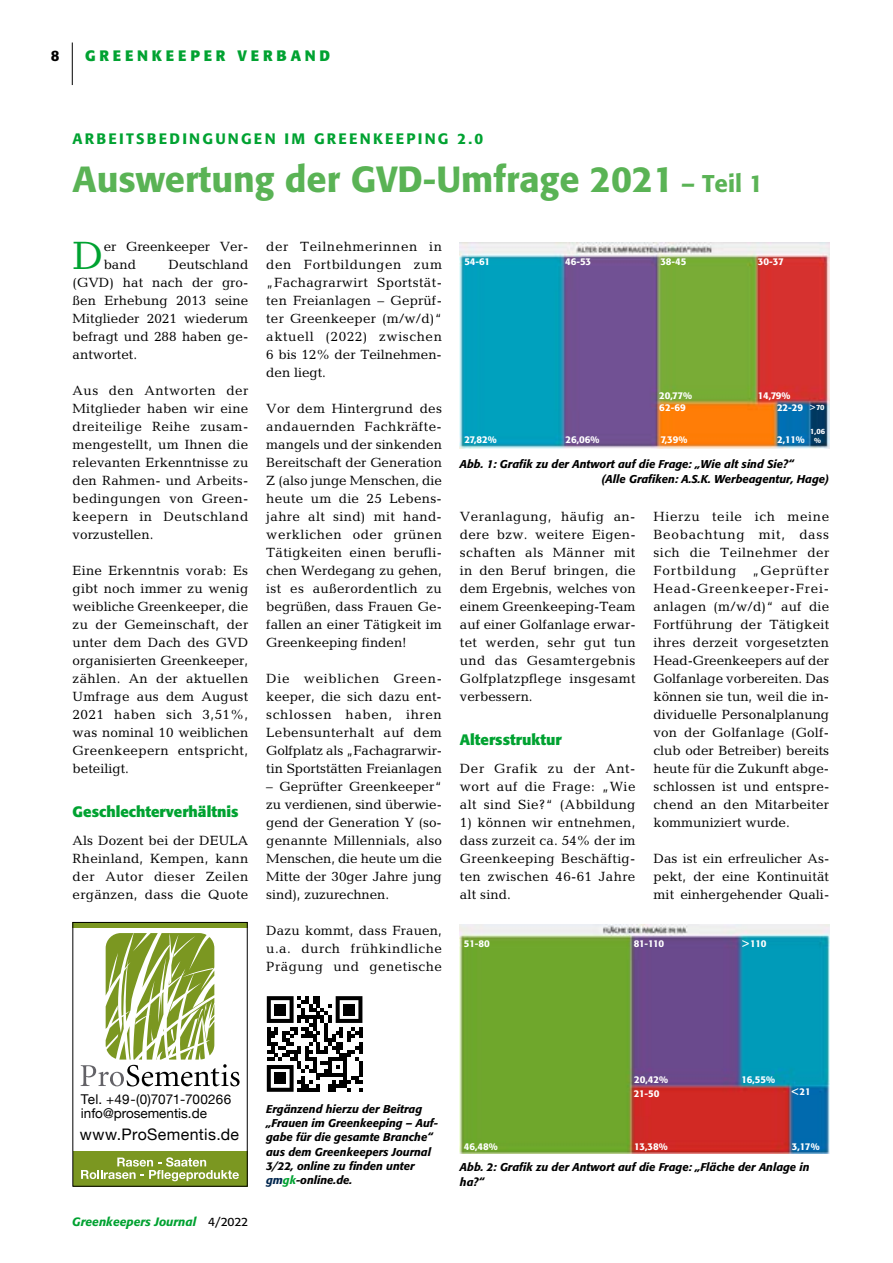
<style>
.page{position:relative;width:893px;height:1263px;background:#fff}
.page>*{position:absolute;margin:0;border:0;box-sizing:border-box;transform-origin:0 0}
.t1{font:39.9px "Candida";color:#00a231}
.t2{font:500 36px "Formata";color:#5ab355}
.t3{font:15.9px "Helvetica Neue";letter-spacing:.025em;color:#000}
.t4{font:700 15px "Formata";color:#00a231}
.t5{font:500 15px "Formata";letter-spacing:.15em;color:#00a231}
.t6{font:700 15px "Formata";letter-spacing:.25em;color:#00a231}
.t7{font:500 15px "Formata";color:#000}
.t8{font:13.5px/18px "Candida";letter-spacing:.01em;color:#000;text-align:justify}
.t9{font:13.5px/14px "Helvetica Neue";color:#000}
.t10{font:italic 500 12px "Formata";color:#00a231}
.t11{font:italic 500 11.25px/14.4px "Formata";color:#000}
.t12{font:500 9.75px/12px "Formata";letter-spacing:-.02em;color:#fff}
.t13{font:500 7.5px/9px "Formata";color:#fff;text-align:center}
.s1{font-size:24px}
.s2{font-weight:400;font-style:normal;color:#000}
.s3{color:#00264e}
.s4{color:#00a231}
</style>
<div class="page">
<hr style="left:72px;top:43px;width:1px;height:42px;background:#000">
<svg style="left:266px;top:996px;width:97px;height:96px"></svg>
<svg style="left:267px;top:996px;width:95px;height:96px"></svg>
<div style="left:274px;top:1004px;width:12px;height:11px;background:#000"></div>
<div style="left:343px;top:1004px;width:12px;height:11px;background:#000"></div>
<div style="left:274px;top:1073px;width:12px;height:11px;background:#000"></div>
<img style="left:460px;top:242px;width:369px;height:207px">
<img style="left:460px;top:925px;width:370px;height:228px">
<div style="left:73px;top:1151px;width:174px;height:35px;background:#7b9721"></div>
<svg style="left:81px;top:1157px;width:158px;height:24px"></svg>
<svg style="left:81px;top:933px;width:159px;height:153px"></svg>
<div style="left:73px;top:922px;width:174px;height:6px;background:#7b9721"></div>
<p class="t7" style="left:51px;top:46px;width:10px">8</p>
<p class="t6" style="left:85px;top:46px;width:246px">GREENKEEPER VERBAND</p>
<p class="t5" style="left:73px;top:129px;width:412px">ARBEITSBEDINGUNGEN IM GREENKEEPING 2.0</p>
<h2 class="t2" style="left:73px;top:157px;width:692px">Auswertung der GVD-Umfrage 2021 <span class="s1">– Teil 1</span></h2>
<h1 class="t1" style="left:73px;top:232px;width:33px">D</h1>
<p class="t8" style="left:104px;top:237px;width:146px">er Greenkeeper Ver&shy;band</p>
<p class="t8" style="left:73px;top:255px;width:177px;text-indent:96px">Deutschland (GVD) hat nach der gro&shy;ßen Erhebung 2013 seine Mitglieder 2021 wiederum befragt und 288 haben ge&shy;antwortet.</p>
<p class="t8" style="left:73px;top:381px;width:177px">Aus den Antworten der Mitglieder haben wir eine dreiteilige Reihe zusam&shy;mengestellt, um Ihnen die relevanten Erkenntnisse zu den Rahmen- und Arbeits&shy;bedingungen von Green&shy;keepern in Deutschland vorzustellen.</p>
<p class="t8" style="left:73px;top:561px;width:177px">Eine Erkenntnis vorab: Es gibt noch immer zu wenig weibliche Greenkeeper, die zu der Gemeinschaft, der unter dem Dach des GVD organisierten Greenkeeper, zählen. An der aktuellen Umfrage aus dem August 2021 haben sich 3,51%, was nominal 10 weiblichen Greenkeepern entspricht, beteiligt.</p>
<p class="t4" style="left:73px;top:802px;width:167px">Geschlechterverhältnis</p>
<p class="t8" style="left:73px;top:831px;width:177px">Als Dozent bei der DEULA Rheinland, Kempen, kann der Autor dieser Zeilen ergänzen, dass die Quote</p>
<p class="t8" style="left:266px;top:237px;width:177px">der Teilnehmerinnen in den Fortbildungen zum „Fachagrarwirt Sportstät&shy;ten Freianlagen – Geprüf&shy;ter Greenkeeper (m/w/d)“ aktuell (2022) zwischen 6 bis 12% der Teilnehmen&shy;den liegt.</p>
<p class="t8" style="left:266px;top:399px;width:177px">Vor dem Hintergrund des andauernden Fachkräfte&shy;mangels und der sinkenden Bereitschaft der Generation Z (also junge Menschen, die heute um die 25 Lebens&shy;jahre alt sind) mit hand&shy;werklichen oder grünen Tätigkeiten einen berufli&shy;chen Werdegang zu gehen, ist es außerordentlich zu begrüßen, dass Frauen Ge&shy;fallen an einer Tätigkeit im Greenkeeping finden!</p>
<p class="t8" style="left:266px;top:669px;width:177px">Die weiblichen Green&shy;keeper, die sich dazu ent&shy;schlossen haben, ihren Lebensunterhalt auf dem Golfplatz als „Fachagrarwir&shy;tin Sportstätten Freianlagen</p>
<p class="t8" style="left:266px;top:777px;width:177px">– Geprüfter Greenkeeper“ zu verdienen, sind überwie&shy;gend der Generation Y (so&shy;genannte Millennials, also Menschen, die heute um die Mitte der 30ger Jahre jung sind), zuzurechnen.</p>
<p class="t8" style="left:266px;top:921px;width:177px">Dazu kommt, dass Frauen, u.a. durch frühkindliche Prägung und genetische</p>
<p class="t12" style="left:464px;top:256px;width:27px">54-61</p>
<p class="t12" style="left:565px;top:256px;width:28px">46-53</p>
<p class="t12" style="left:660px;top:256px;width:28px">38-45</p>
<p class="t12" style="left:758px;top:256px;width:27px">30-37</p>
<p class="t12" style="left:659px;top:390px;width:34px">20,77%</p>
<p class="t12" style="left:777px;top:390px;width:49px;text-indent:-19px">14,79%<br>22-29 <sup>&gt;70</sup></p>
<p class="t13" style="left:810px;top:427px;width:16px">1,06 %</p>
<p class="t12" style="left:659px;top:402px;width:28px">62-69</p>
<p class="t12" style="left:464px;top:434px;width:34px">27,82%</p>
<p class="t12" style="left:566px;top:434px;width:35px">26,06%</p>
<p class="t12" style="left:660px;top:434px;width:29px">7,39%</p>
<p class="t12" style="left:777px;top:434px;width:29px">2,11%</p>
<p class="t11" style="left:602px;top:457px;width:229px;text-indent:-142px">Abb. 1: Grafik zu der Antwort auf die Frage: „Wie alt sind Sie?“<br>(Alle Grafiken: A.S.K. Werbeagentur, Hage)</p>
<p class="t8" style="left:460px;top:507px;width:177px">Veranlagung, häufig an&shy;dere bzw. weitere Eigen&shy;schaften als Männer mit in den Beruf bringen, die dem Ergebnis, welches von einem Greenkeeping-Team auf einer Golfanlage erwar&shy;tet werden, sehr gut tun und das Gesamtergebnis Golfplatzpflege insgesamt verbessern.</p>
<p class="t4" style="left:460px;top:730px;width:103px">Altersstruktur</p>
<p class="t8" style="left:460px;top:759px;width:177px">Der Grafik zu der Ant&shy;wort auf die Frage: „Wie alt sind Sie?“ (Abbildung</p>
<p class="t8" style="left:460px;top:813px;width:177px">1) können wir entnehmen, dass zurzeit ca. 54% der im Greenkeeping Beschäftig&shy;ten zwischen 46-61 Jahre alt sind.</p>
<p class="t8" style="left:654px;top:507px;width:177px">Hierzu teile ich meine Beobachtung mit, dass sich die Teilnehmer der Fortbildung „Geprüfter Head-Greenkeeper-Frei&shy;anlagen (m/w/d)“ auf die Fortführung der Tätigkeit ihres derzeit vorgesetzten Head-Greenkeepers auf der Golfanlage vorbereiten. Das können sie tun, weil die in&shy;dividuelle Personalplanung von der Golfanlage (Golf&shy;club oder Betreiber) bereits heute für die Zukunft abge&shy;schlossen ist und entspre&shy;chend an den Mitarbeiter kommuniziert wurde.</p>
<p class="t8" style="left:654px;top:849px;width:177px">Das ist ein erfreulicher As&shy;pekt, der eine Kontinuität mit einhergehender Quali-</p>
<p class="t12" style="left:464px;top:938px;width:27px">51-80</p>
<p class="t12" style="left:634px;top:938px;width:32px">81-110</p>
<p class="t12" style="left:742px;top:938px;width:25px">&gt;110</p>
<p class="t9" style="left:81px;top:1093px;width:152px">Tel. +49-(0)7071-700266 info@prosementis.de</p>
<p class="t3" style="left:80px;top:1123px;width:161px">www.ProSementis.de</p>
<p class="t10" style="left:72px;top:1215px;width:177px">Greenkeepers Journal <span class="s2">4/2022</span></p>
<p class="t11" style="left:266px;top:1101px;width:174px">Ergänzend hierzu der Beitrag „Frauen im Greenkeeping – Auf&shy;gabe für die gesamte Branche“ aus dem Greenkeepers Journal<br>3/22, online zu finden unter <span class="s3">gm</span><span class="s4">gk</span>-online.de.</p>
<p class="t12" style="left:634px;top:1073px;width:35px">20,42%</p>
<p class="t12" style="left:741px;top:1073px;width:35px">16,55%</p>
<p class="t12" style="left:634px;top:1087px;width:27px">21-50</p>
<p class="t12" style="left:792px;top:1085px;width:20px">&lt;21</p>
<p class="t12" style="left:464px;top:1141px;width:36px">46,48%</p>
<p class="t12" style="left:634px;top:1141px;width:35px">13,38%</p>
<p class="t12" style="left:792px;top:1141px;width:29px">3,17%</p>
<p class="t11" style="left:460px;top:1160px;width:351px">Abb. 2: Grafik zu der Antwort auf die Frage: „Fläche der Anlage in ha?“</p>
</div>
